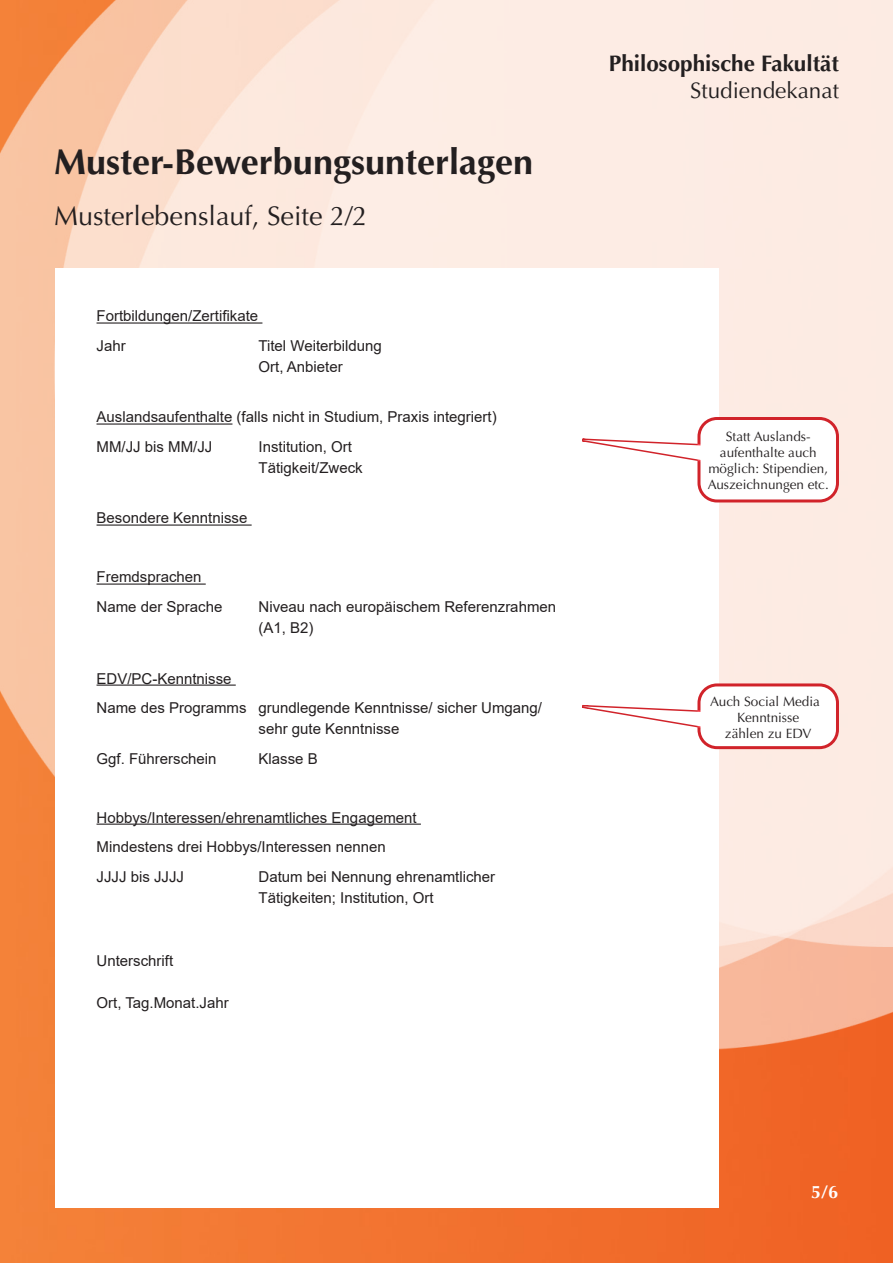
<style>
.page{position:relative;width:893px;height:1263px;background:#fff}
.page>*{position:absolute;margin:0;border:0;box-sizing:border-box;transform-origin:0 0}
.t1{font:700 36px "Optima LT Pro";color:#231f20}
.t2{font:27px "Optima LT Pro";color:#231f20}
.t3{font:700 22.5px "Optima LT Pro";color:#231f20}
.t4{font:22.5px "Optima LT Pro";color:#231f20}
.t5{font:700 18px "Optima LT Pro";color:#fff}
.t6{font:15px/21px "Arial";color:#231f20}
.t7{font:13.5px/16.2px "Optima LT Pro";color:#231f20;text-align:center}
</style>
<div class="page">
<img style="left:0;top:0;width:893px;height:1263px">
<div style="left:55px;top:269px;width:664px;height:939px;background:#fff"></div>
<hr style="left:97px;top:322px;width:165px;height:2px;background:#231f20">
<hr style="left:97px;top:423px;width:135px;height:2px;background:#231f20">
<hr style="left:97px;top:524px;width:155px;height:2px;background:#231f20">
<hr style="left:97px;top:583px;width:109px;height:2px;background:#231f20">
<hr style="left:97px;top:684px;width:139px;height:2px;background:#231f20">
<hr style="left:97px;top:823px;width:324px;height:2px;background:#231f20">
<div style="left:699px;top:418px;width:138px;height:83px;background:#fff;border-radius:18px"></div>
<div style="left:697px;top:417px;width:142px;height:85px;border:3px solid #d1232a;border-radius:18px"></div>
<svg style="left:582px;top:436px;width:119px;height:27px"></svg>
<div style="left:699px;top:685px;width:138px;height:63px;background:#fff;border-radius:18px"></div>
<div style="left:697px;top:683px;width:142px;height:66px;border:3px solid #d1232a;border-radius:18px"></div>
<svg style="left:582px;top:703px;width:119px;height:27px"></svg>
<p class="t1" style="left:54px;top:139px;width:481px">Muster-Bewerbungsunterlagen</p>
<p class="t2" style="left:54px;top:199px;width:315px">Musterlebenslauf, Seite 2/2</p>
<p class="t6" style="left:97px;top:306px;width:163px">Fortbildungen/Zertifikate</p>
<p class="t6" style="left:97px;top:335px;width:31px">Jahr</p>
<p class="t6" style="left:259px;top:335px;width:125px">Titel Weiterbildung</p>
<p class="t6" style="left:259px;top:356px;width:86px">Ort, Anbieter</p>
<p class="t6" style="left:97px;top:407px;width:402px">Auslandsaufenthalte (falls nicht in Studium, Praxis integriert)</p>
<p class="t6" style="left:97px;top:436px;width:117px">MM/JJ bis MM/JJ</p>
<p class="t6" style="left:259px;top:436px;width:95px">Institution, Ort</p>
<p class="t6" style="left:259px;top:457px;width:106px">Tätigkeit/Zweck</p>
<p class="t6" style="left:97px;top:508px;width:152px">Besondere Kenntnisse</p>
<p class="t6" style="left:97px;top:567px;width:107px">Fremdsprachen</p>
<p class="t6" style="left:97px;top:596px;width:127px">Name der Sprache</p>
<p class="t6" style="left:259px;top:596px;width:299px">Niveau nach europäischem Referenzrahmen (A1, B2)</p>
<p class="t6" style="left:97px;top:668px;width:137px">EDV/PC-Kenntnisse</p>
<p class="t6" style="left:259px;top:697px;width:285px;text-indent:-162px">Name des Programms grundlegende Kenntnisse/ sicher Umgang/ sehr gute Kenntnisse</p>
<p class="t6" style="left:97px;top:748px;width:122px">Ggf. Führerschein</p>
<p class="t6" style="left:259px;top:748px;width:61px">Klasse B</p>
<p class="t6" style="left:97px;top:807px;width:322px">Hobbys/Interessen/ehrenamtliches Engagement</p>
<p class="t6" style="left:97px;top:836px;width:291px">Mindestens drei Hobbys/Interessen nennen</p>
<p class="t6" style="left:97px;top:866px;width:89px">JJJJ bis JJJJ</p>
<p class="t6" style="left:259px;top:866px;width:238px">Datum bei Nennung ehrenamtlicher</p>
<p class="t6" style="left:259px;top:887px;width:177px">Tätigkeiten; Institution, Ort</p>
<p class="t6" style="left:97px;top:950px;width:78px">Unterschrift</p>
<p class="t6" style="left:97px;top:992px;width:134px">Ort, Tag.Monat.Jahr</p>
<h3 class="t3" style="left:609px;top:48px;width:232px">Philosophische Fakultät</h3>
<h3 class="t4" style="left:690px;top:76px;width:150px">Studiendekanat</h3>
<p class="t7" style="left:726px;top:428px;width:86px">Statt Auslands-</p>
<p class="t7" style="left:720px;top:444px;width:98px">aufenthalte auch</p>
<p class="t7" style="left:708px;top:461px;width:121px">möglich: Stipendien,</p>
<p class="t7" style="left:708px;top:477px;width:123px">Auszeichnungen etc.</p>
<p class="t7" style="left:710px;top:693px;width:118px">Auch Social Media‐<br>Kenntnisse</p>
<p class="t7" style="left:725px;top:725px;width:88px">zählen zu EDV</p>
<p class="t5" style="left:811px;top:1180px;width:29px">5/6</p>
</div>
